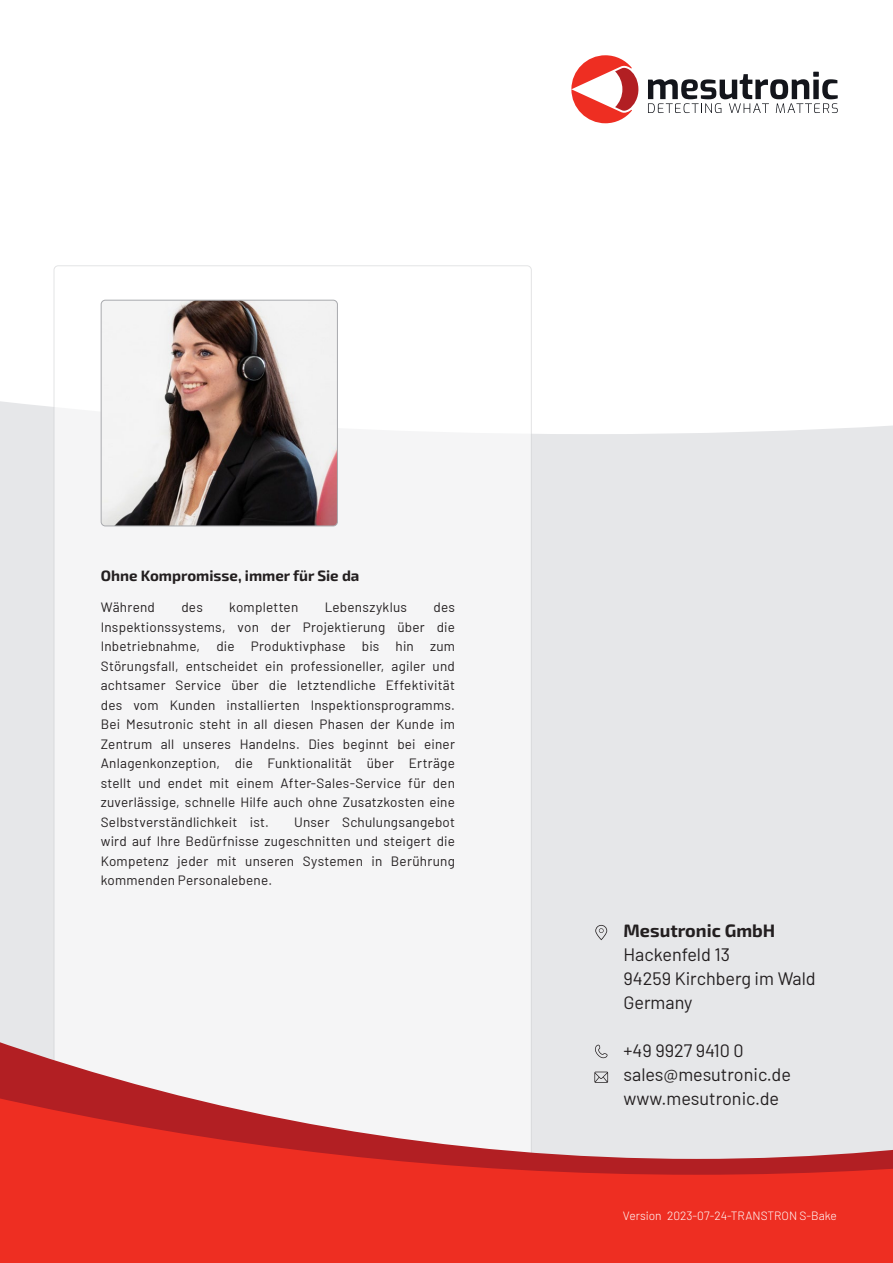
<style>
.page{position:relative;width:893px;height:1263px;background:#fff}
.page>*{position:absolute;margin:0;border:0;box-sizing:border-box;transform-origin:0 0}
.t1{font:18px "Barlow";color:#231f20}
.t2{font:700 18px "Exo 2";color:#231f20}
.t3{font:700 15px "Exo 2";color:#231f20}
.blocksatz-infoblatt{font:13.5px/19.5px "Barlow";letter-spacing:.015em;color:#231f20;text-align:justify}
.t4{font:300 12px "Barlow";color:#fff}
</style>
<div class="page">
<div style="left:0;top:383px;width:893px;height:655px;background:#e6e7e9"></div>
<svg style="left:54px;top:265px;width:478px;height:773px"></svg>
<div style="left:0;top:1175px;width:893px;height:88px;background:#ee2e22"></div>
<svg style="left:0;top:1038px;width:893px;height:137px"></svg>
<svg style="left:571px;top:55px;width:68px;height:68px"></svg>
<svg style="left:648px;top:72px;width:190px;height:41px"></svg>
<img style="left:101px;top:300px;width:236px;height:226px">
<div style="left:101px;top:300px;width:237px;height:226px;border:1px solid #a8a9ad;border-radius:4px"></div>
<svg style="left:594px;top:1071px;width:14px;height:12px"></svg>
<svg style="left:595px;top:1045px;width:12px;height:13px"></svg>
<svg style="left:595px;top:925px;width:12px;height:15px"></svg>
<p class="t3" style="left:101px;top:565px;width:260px">Ohne Kompromisse, immer für Sie da</p>
<p class="blocksatz-infoblatt" style="left:101px;top:596px;width:56px">Während</p>
<p class="blocksatz-infoblatt" style="left:181px;top:596px;width:23px">des</p>
<p class="blocksatz-infoblatt" style="left:229px;top:596px;width:71px">kompletten</p>
<p class="blocksatz-infoblatt" style="left:325px;top:596px;width:84px">Lebenszyklus</p>
<p class="blocksatz-infoblatt" style="left:101px;top:596px;width:356px;text-indent:333px">des Inspektionssystems, von der Projektierung über die Inbetriebnahme, die Produktivphase bis hin zum Störungsfall, entscheidet ein professioneller, agiler und achtsamer Service über die letztendliche Effektivität des vom Kunden installierten Inspektionsprogramms.<br>Bei Mesutronic steht in all diesen Phasen der Kunde im Zentrum all unseres Handelns. Dies beginnt bei einer Anlagenkonzeption, die Funktionalität über Erträge stellt und endet mit einem After-Sales-Service für den zuverlässige, schnelle Hilfe auch ohne Zusatzkosten eine Selbstverständlichkeit ist.</p>
<p class="blocksatz-infoblatt" style="left:101px;top:811px;width:356px;text-indent:193px">Unser Schulungsangebot wird auf Ihre Bedürfnisse zugeschnitten und steigert die Kompetenz jeder mit unseren Systemen in Berührung kommenden Personalebene.</p>
<p class="t2" style="left:623px;top:918px;width:153px">Mesutronic GmbH</p>
<p class="t1" style="left:623px;top:942px;width:108px">Hackenfeld 13</p>
<p class="t1" style="left:623px;top:966px;width:194px">94259 Kirchberg im Wald</p>
<p class="t1" style="left:623px;top:990px;width:71px">Germany</p>
<p class="t1" style="left:623px;top:1038px;width:122px">+49 9927 9410 0</p>
<p class="t1" style="left:623px;top:1062px;width:169px">sales@mesutronic.de</p>
<p class="t1" style="left:623px;top:1086px;width:157px">www.mesutronic.de</p>
<p class="t4" style="left:623px;top:1207px;width:215px">Version 2023-07-24-TRANSTRON S-Bake</p>
</div>
